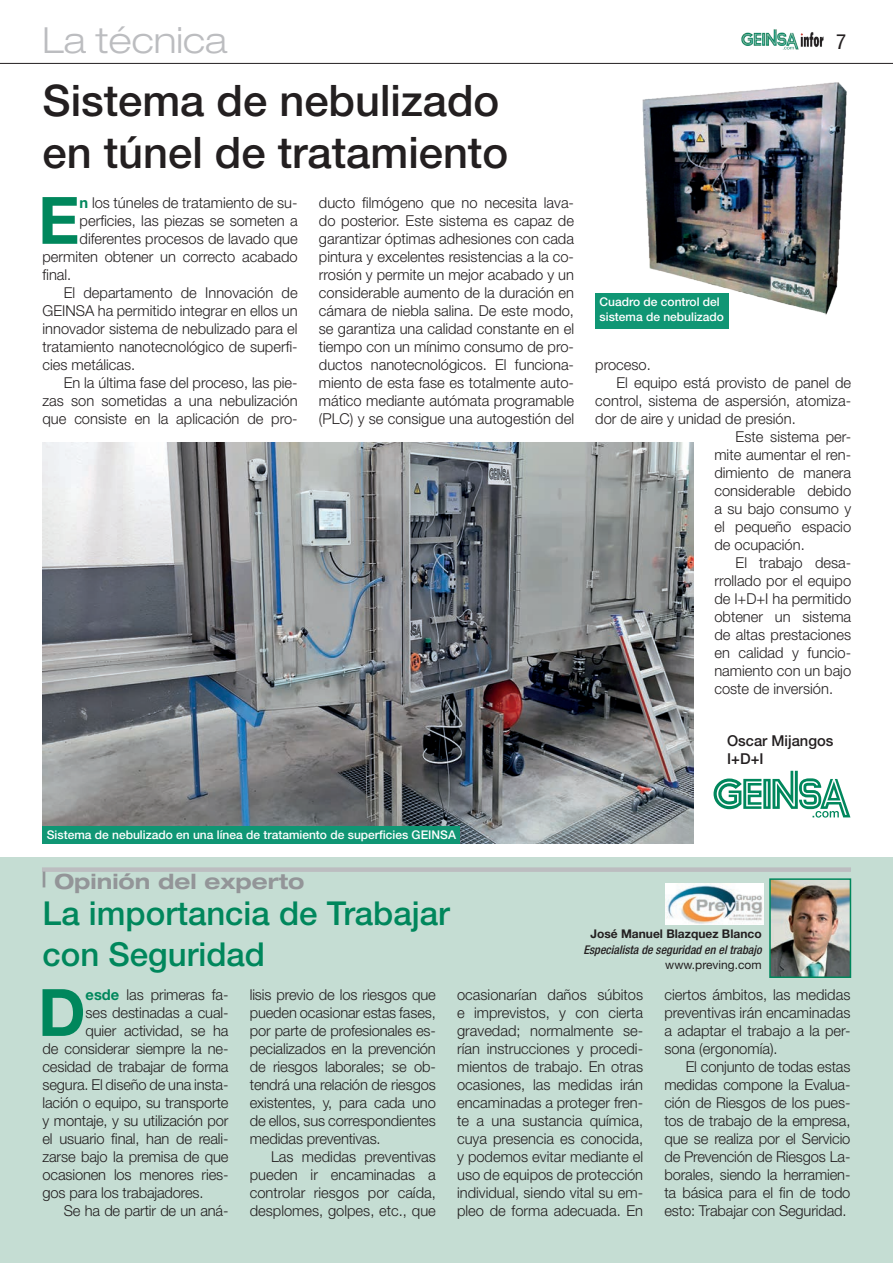
<style>
.page{position:relative;width:893px;height:1263px;background:#fff}
.page>*{position:absolute;margin:0;border:0;box-sizing:border-box;transform-origin:0 0}
.t1{font:700 65.4px "Helvetica Neue LT Std";color:#00875c}
.t2{font:500 43.5px/52.2px "Helvetica Neue LT Std";color:#231f20}
.t3{font:300 expanded 36px "Helvetica Neue LT Std";color:#bcbdc0}
.t4{font:500 33px/41.4px "Helvetica Neue LT Std";color:#00875c}
.t5{font:700 expanded 21px "Helvetica Neue LT Std";color:#939598}
.t6{font:condensed 21px "Helvetica Neue LT Std";color:#231f20}
.t7{font:300 15px/18px "Helvetica Neue LT Std";color:#231f20;text-align:justify}
.t8{font:500 15px/18px "Helvetica Neue LT Std";color:#231f20}
.t9{font:500 12px/14.4px "Helvetica Neue LT Std";color:#fff}
.t10{font:italic 500 condensed 12px "Helvetica Neue LT Std";color:#231f20}
.t11{font:700 12px "Helvetica Neue LT Std";color:#231f20}
.t12{font:12px "Helvetica Neue LT Std";color:#231f20}
.s1{font-weight:700;color:#00875c}
</style>
<div class="page">
<hr style="left:0;top:63px;width:893px;height:1px;background:#231f20">
<img style="left:741px;top:29px;width:83px;height:21px">
<div style="left:0;top:858px;width:893px;height:405px;background:#c5ddd3"></div>
<div style="left:42px;top:867px;width:809px;height:5px;background:#bcbdc0"></div>
<img style="left:772px;top:881px;width:76px;height:94px">
<div style="left:769px;top:878px;width:82px;height:100px;border:2px solid #00875c"></div>
<img style="left:665px;top:883px;width:98px;height:41px">
<img style="left:43px;top:442px;width:650px;height:401px">
<div style="left:43px;top:826px;width:417px;height:17px;background:#109674"></div>
<div style="left:595px;top:293px;width:133px;height:35px;background:#109674"></div>
<svg style="left:713px;top:771px;width:137px;height:47px"></svg>
<img style="left:642px;top:82px;width:205px;height:239px">
<h3 class="t3" style="left:43px;top:19px;width:186px">La técnica</h3>
<h3 class="t6" style="left:836px;top:29px;width:12px">7</h3>
<h2 class="t2" style="left:43px;top:74px;width:467px">Sistema de nebulizado en túnel de tratamiento</h2>
<h1 class="t1" style="left:38px;top:180px;width:43px">E</h1>
<p class="t7" style="left:80px;top:193px;width:220px"><span class="s1">n</span> los túneles de tratamiento de su-</p>
<p class="t7" style="left:80px;top:211px;width:220px">perficies, las piezas se someten a</p>
<p class="t7" style="left:80px;top:229px;width:220px">diferentes procesos de lavado que</p>
<p class="t7" style="left:43px;top:247px;width:257px">permiten obtener un correcto acabado</p>
<p class="t7" style="left:43px;top:265px;width:30px">final.</p>
<p class="t7" style="left:64px;top:283px;width:235px">El departamento de Innovación de</p>
<p class="t7" style="left:43px;top:301px;width:257px">GEINSA ha permitido integrar en ellos un</p>
<p class="t7" style="left:43px;top:319px;width:257px">innovador sistema de nebulizado para el</p>
<p class="t7" style="left:43px;top:337px;width:257px">tratamiento nanotecnológico de superfi-</p>
<p class="t7" style="left:43px;top:355px;width:94px">cies metálicas.</p>
<p class="t7" style="left:64px;top:373px;width:235px">En la última fase del proceso, las pie-</p>
<p class="t7" style="left:43px;top:391px;width:257px">zas son sometidas a una nebulización</p>
<p class="t7" style="left:43px;top:409px;width:257px">que consiste en la aplicación de pro-</p>
<p class="t7" style="left:319px;top:193px;width:257px">ducto filmógeno que no necesita lava&shy;do posterior. Este sistema es capaz de garantizar óptimas adhesiones con cada pintura y excelentes resistencias a la co&shy;rrosión y permite un mejor acabado y un considerable aumento de la duración en cámara de niebla salina. De este modo, se garantiza una calidad constante en el tiempo con un mínimo consumo de pro&shy;ductos nanotecnológicos. El funciona&shy;miento de esta fase es totalmente auto&shy;mático mediante autómata programable (PLC) y se consigue una autogestión del</p>
<p class="t9" style="left:600px;top:295px;width:126px">Cuadro de control del sistema de nebulizado</p>
<p class="t7" style="left:595px;top:355px;width:57px">proceso.</p>
<p class="t7" style="left:617px;top:373px;width:236px">El equipo está provisto de panel de</p>
<p class="t7" style="left:595px;top:391px;width:257px">control, sistema de aspersión, atomiza-</p>
<p class="t7" style="left:595px;top:409px;width:202px">dor de aire y unidad de presión.</p>
<p class="t7" style="left:736px;top:427px;width:117px">Este sistema per-</p>
<p class="t7" style="left:714px;top:445px;width:138px">mite aumentar el ren-</p>
<p class="t7" style="left:714px;top:463px;width:138px">dimiento de manera</p>
<p class="t7" style="left:714px;top:481px;width:138px">considerable debido</p>
<p class="t7" style="left:714px;top:499px;width:138px">a su bajo consumo y</p>
<p class="t7" style="left:714px;top:517px;width:138px">el pequeño espacio</p>
<p class="t7" style="left:714px;top:535px;width:92px">de ocupación.</p>
<p class="t7" style="left:736px;top:553px;width:117px">El trabajo desa-</p>
<p class="t7" style="left:714px;top:571px;width:138px">rrollado por el equipo</p>
<p class="t7" style="left:714px;top:589px;width:138px">de I+D+I ha permitido</p>
<p class="t7" style="left:714px;top:607px;width:138px">obtener un sistema</p>
<p class="t7" style="left:714px;top:625px;width:138px">de altas prestaciones</p>
<p class="t7" style="left:714px;top:643px;width:138px">en calidad y funcio-</p>
<p class="t7" style="left:714px;top:661px;width:138px">namiento con un bajo</p>
<p class="t7" style="left:714px;top:679px;width:120px">coste de inversión.</p>
<p class="t8" style="left:727px;top:731px;width:108px">Oscar Mijangos<br>I+D+I</p>
<p class="t9" style="left:47px;top:828px;width:411px">Sistema de nebulizado en una línea de tratamiento de superficies GEINSA</p>
<h3 class="t5" style="left:42px;top:868px;width:264px">| Opinión del experto</h3>
<h3 class="t4" style="left:43px;top:892px;width:409px">La importancia de Trabajar con Seguridad</h3>
<p class="t11" style="left:590px;top:926px;width:173px">José Manuel Blazquez Blanco</p>
<p class="t10" style="left:583px;top:942px;width:180px">Especialista de seguridad en el trabajo</p>
<p class="t12" style="left:665px;top:958px;width:98px">www.preving.com</p>
<h1 class="t1" style="left:38px;top:972px;width:49px">D</h1>
<p class="t7" style="left:86px;top:985px;width:144px"><span class="s1">esde</span> las primeras fa-</p>
<p class="t7" style="left:86px;top:1003px;width:144px">ses destinadas a cual-</p>
<p class="t7" style="left:86px;top:1021px;width:144px">quier actividad, se ha</p>
<p class="t7" style="left:43px;top:1039px;width:188px">de considerar siempre la ne-</p>
<p class="t7" style="left:43px;top:1057px;width:188px">cesidad de trabajar de forma</p>
<p class="t7" style="left:43px;top:1075px;width:188px">segura. El diseño de una insta-</p>
<p class="t7" style="left:43px;top:1093px;width:188px">lación o equipo, su transporte</p>
<p class="t7" style="left:43px;top:1111px;width:188px">y montaje, y su utilización por</p>
<p class="t7" style="left:43px;top:1129px;width:188px">el usuario final, han de reali-</p>
<p class="t7" style="left:43px;top:1147px;width:188px">zarse bajo la premisa de que</p>
<p class="t7" style="left:43px;top:1165px;width:188px">ocasionen los menores ries-</p>
<p class="t7" style="left:43px;top:1183px;width:163px">gos para los trabajadores.</p>
<p class="t7" style="left:64px;top:1201px;width:166px">Se ha de partir de un aná-</p>
<p class="t7" style="left:250px;top:985px;width:188px">lisis previo de los riesgos que pueden ocasionar estas fases, por parte de profesionales es&shy;pecializados en la prevención de riesgos laborales; se ob&shy;tendrá una relación de riesgos existentes, y, para cada uno de ellos, sus correspondientes medidas preventivas.</p>
<p class="t7" style="left:250px;top:1147px;width:188px;text-indent:21px">Las medidas preventivas pueden ir encaminadas a controlar riesgos por caída, desplomes, golpes, etc., que</p>
<p class="t7" style="left:457px;top:985px;width:188px">ocasionarían daños súbitos e imprevistos, y con cierta gravedad; normalmente se&shy;rían instrucciones y procedi&shy;mientos de trabajo. En otras ocasiones, las medidas irán encaminadas a proteger fren&shy;te a una sustancia química, cuya presencia es conocida, y podemos evitar mediante el uso de equipos de protección individual, siendo vital su em&shy;pleo de forma adecuada. En</p>
<p class="t7" style="left:664px;top:985px;width:188px">ciertos ámbitos, las medidas preventivas irán encaminadas a adaptar el trabajo a la per&shy;sona (ergonomía).</p>
<p class="t7" style="left:664px;top:1057px;width:188px;text-indent:21px">El conjunto de todas estas medidas compone la Evalua&shy;ción de Riesgos de los pues&shy;tos de trabajo de la empresa, que se realiza por el Servicio de Prevención de Riesgos La&shy;borales, siendo la herramien&shy;ta básica para el fin de todo esto: Trabajar con Seguridad.</p>
</div>
